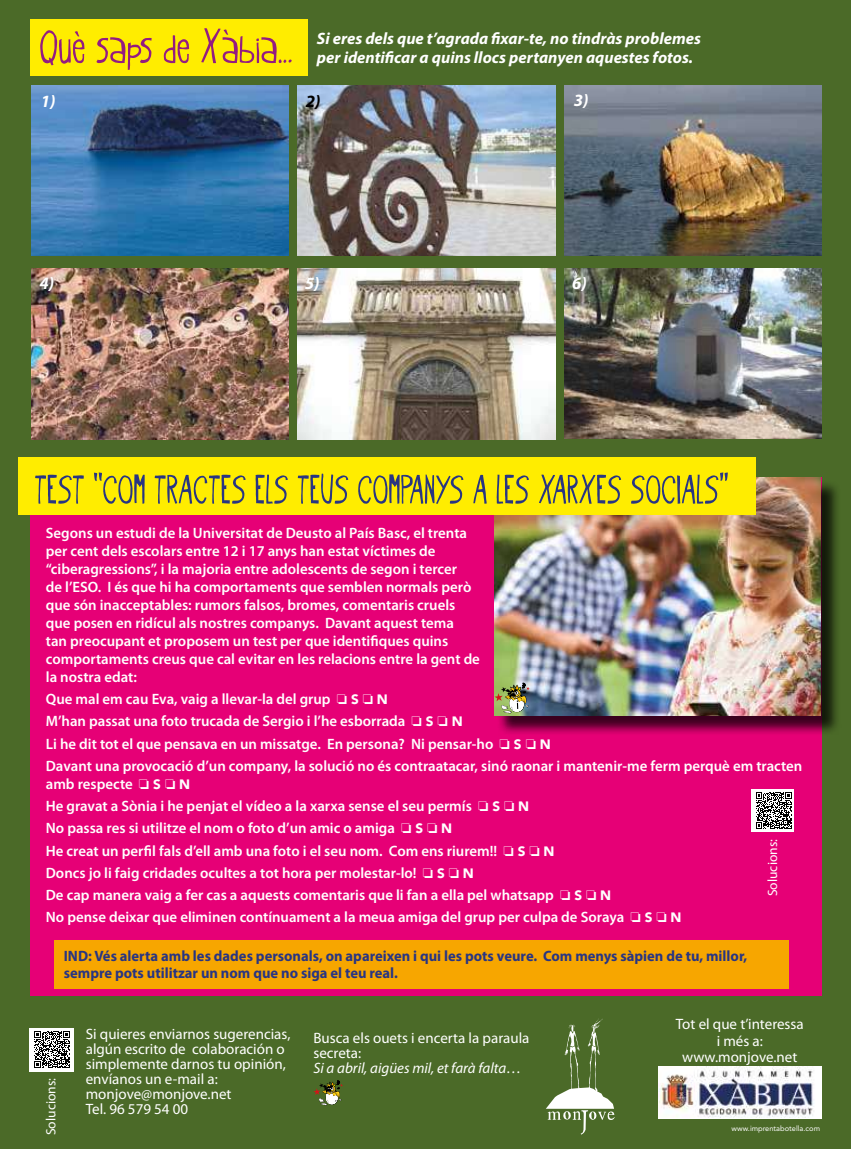
<style>
.page{position:relative;width:851px;height:1149px;background:#fff}
.page>*{position:absolute;margin:0;border:0;box-sizing:border-box;transform-origin:0 0}
.t1{font:54px "Oyster";color:#941c81}
.t2{font:italic 700 17.25px "Myriad Pro";color:#fff}
.t3{font:italic 700 17.25px "Myriad Pro";color:#000}
.t4{font:italic 700 16.5px/19.5px "Myriad Pro";color:#fff}
.t5{font:600 15px/22.2px "Myriad Pro";color:#fff}
.t6{font:15px/15px "Myriad Pro";color:#fff}
.t7{font:700 15px/17.2px "Myriad Pro";color:#283583}
.t8{font:italic 15px "Myriad Pro";color:#fff}
.t9{font:13.5px "Myriad Pro";color:#fff}
.t10{font:7.5px "Avenir LT Std";color:#fff}
.s1{font-family:"Avenir LT Std";font-weight:900;font-size:13.5px}
</style>
<div class="page">
<div style="left:0;top:445px;width:850px;height:703px;background:#4b6a28"></div>
<div style="left:0;top:0;width:850px;height:446px;background:#4b6a28"></div>
<svg style="left:546px;top:1018px;width:68px;height:116px"></svg>
<img style="left:658px;top:1066px;width:163px;height:52px">
<svg style="left:313px;top:1080px;width:30px;height:25px"></svg>
<div style="left:30px;top:1027px;width:44px;height:44px;background:#fff"></div>
<svg style="left:34px;top:1031px;width:36px;height:36px"></svg>
<img style="left:31px;top:86px;width:257px;height:170px">
<img style="left:31px;top:269px;width:257px;height:170px">
<img style="left:298px;top:269px;width:257px;height:170px">
<img style="left:564px;top:268px;width:257px;height:170px">
<img style="left:564px;top:86px;width:257px;height:170px">
<img style="left:298px;top:86px;width:257px;height:170px">
<div style="left:30px;top:20px;width:277px;height:56px;background:#ffed00"></div>
<div style="left:30px;top:477px;width:791px;height:518px;background:#e60076"></div>
<div style="left:496px;top:480px;width:345px;height:256px;background:#000;opacity:.75"></div>
<img style="left:494px;top:477px;width:326px;height:238px">
<svg style="left:751px;top:789px;width:42px;height:42px"></svg>
<svg style="left:755px;top:792px;width:36px;height:36px"></svg>
<div style="left:54px;top:939px;width:734px;height:49px;background:#f7a600"></div>
<div style="left:18px;top:457px;width:737px;height:57px;background:#ffed00"></div>
<svg style="left:35px;top:472px;width:692px;height:31px"></svg>
<svg style="left:494px;top:682px;width:35px;height:31px"></svg>
<h1 class="t1" style="left:40px;top:16px;width:254px">Què saps de Xàbia…</h1>
<p class="t2" style="left:41px;top:90px;width:16px">1)</p>
<p class="t4" style="left:317px;top:28px;width:385px">Si eres dels que t’agrada fixar-te, no tindràs problemes per identificar a quins llocs pertanyen aquestes fotos.</p>
<p class="t3" style="left:305px;top:90px;width:16px">2)</p>
<p class="t2" style="left:573px;top:89px;width:16px">3)</p>
<p class="t2" style="left:39px;top:272px;width:16px">4)</p>
<p class="t2" style="left:305px;top:272px;width:16px">5)</p>
<p class="t2" style="left:572px;top:272px;width:16px">6)</p>
<p class="t5" style="left:46px;top:523px;width:435px;line-height:18px">Segons un estudi de la Universitat de Deusto al País Basc, el trenta per cent dels escolars entre 12 i 17 anys han estat víctimes de “ciberagressions”, i la majoria entre adolescents de segon i tercer<br>de l’ESO. I és que hi ha comportaments que semblen normals però que són inacceptables: rumors falsos, bromes, comentaris cruels que posen en ridícul als nostres companys. Davant aquest tema<br>tan preocupant et proposem un test per que identifiques quins comportaments creus que cal evitar en les relacions entre la gent de la nostra edat:</p>
<p class="t5" style="left:46px;top:687px;width:758px">Que mal em cau Eva, vaig a llevar-la del grup ❏ <span class="s1">S</span> ❏ <span class="s1">N<br></span>M’han passat una foto trucada de Sergio i l’he esborrada ❏ <span class="s1">S</span> ❏ <span class="s1">N<br></span>Li he dit tot el que pensava en un missatge. En persona? Ni pensar-ho ❏ <span class="s1">S</span> ❏ <span class="s1">N<br></span>Davant una provocació d’un company, la solució no és contraatacar, sinó raonar i mantenir-me ferm perquè em tracten</p>
<p class="t5" style="left:46px;top:772px;width:637px">amb respecte ❏ <span class="s1">S</span> ❏ <span class="s1">N<br></span>He gravat a Sònia i he penjat el vídeo a la xarxa sense el seu permís ❏ <span class="s1">S</span> ❏ <span class="s1">N<br></span>No passa res si utilitze el nom o foto d’un amic o amiga ❏ <span class="s1">S</span> ❏ <span class="s1">N<br></span>He creat un perfil fals d’ell amb una foto i el seu nom. Com ens riurem!! ❏ <span class="s1">S</span> ❏ <span class="s1">N<br></span>Doncs jo li faig cridades ocultes a tot hora per molestar-lo! ❏ <span class="s1">S</span> ❏ <span class="s1">N<br></span>De cap manera vaig a fer cas a aquests comentaris que li fan a ella pel whatsapp ❏ <span class="s1">S</span> ❏ <span class="s1">N<br></span>No pense deixar que eliminen contínuament a la meua amiga del grup per culpa de Soraya ❏ <span class="s1">S</span> ❏ <span class="s1">N</span></p>
<p class="t7" style="left:64px;top:946px;width:685px">IND: Vés alerta amb les dades personals, on apareixen i qui les pots veure. Com menys sàpien de tu, millor, sempre pots utilitzar un nom que no siga el teu real.</p>
<p class="t9" style="left:764px;top:896px;width:59px;rotate:-90deg">Solucions:</p>
<p class="t9" style="left:42px;top:1134px;width:59px;rotate:-90deg">Solucions:</p>
<p class="t6" style="left:86px;top:1025px;width:206px">Si quieres enviarnos sugerencias, algún escrito de colaboración o simplemente darnos tu opinión, envíanos un e-mail a: monjove@monjove.net<br>Tel. 96 579 54 00</p>
<p class="t6" style="left:675px;top:1015px;width:129px;line-height:16.5px;text-align:center">Tot el que t’interessa i més a: www.monjove.net</p>
<p class="t10" style="left:731px;top:1123px;width:90px">www.imprentabotella.com</p>
<p class="t6" style="left:313px;top:1029px;width:217px">Busca els ouets i encerta la paraula secreta:</p>
<p class="t8" style="left:313px;top:1058px;width:209px">Si a abril, aigües mil, et farà falta…</p>
</div>
